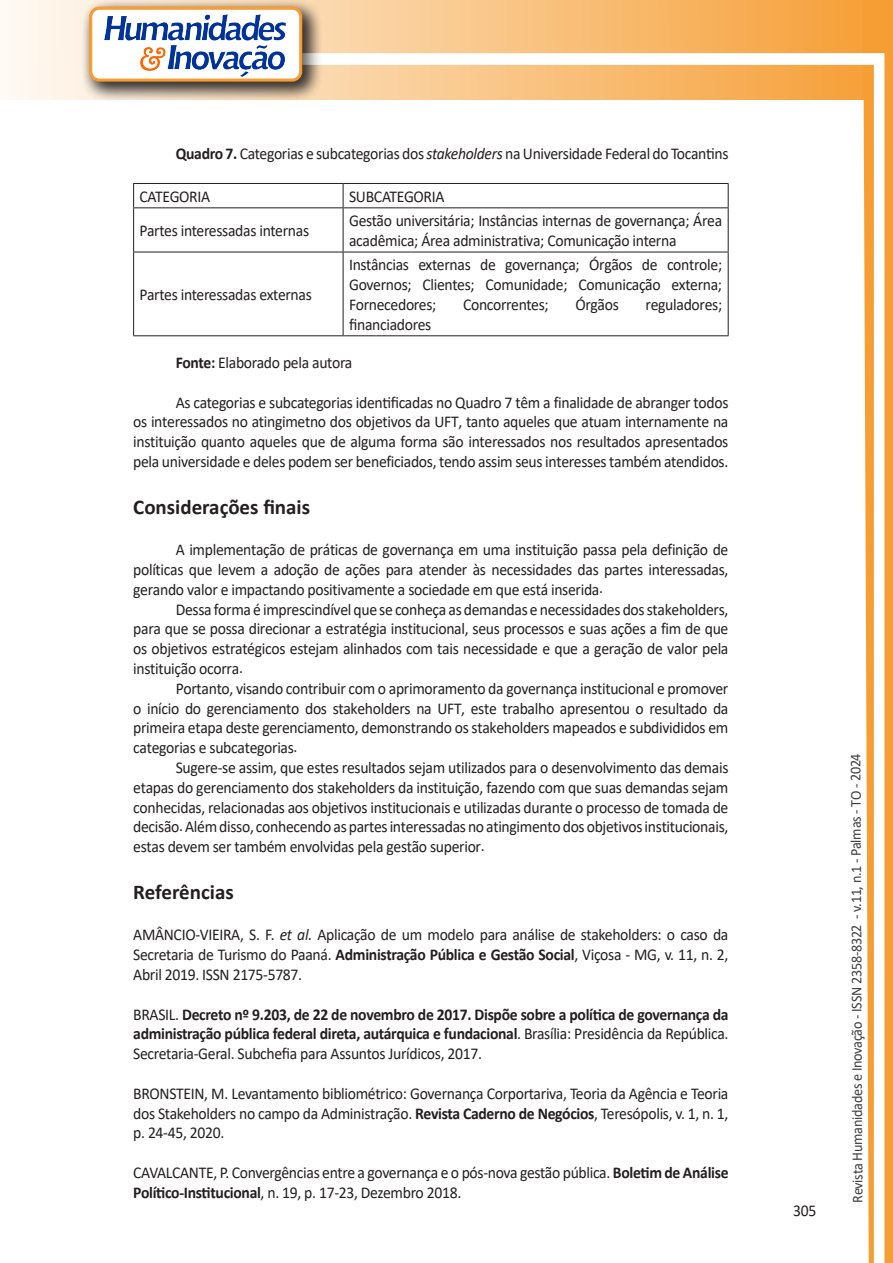
<style>
.page{position:relative;width:893px;height:1263px;background:#fff}
.page>*{position:absolute;margin:0;border:0;box-sizing:border-box;transform-origin:0 0}
.Titulo_2{font:700 21px "Calibri";color:#231f20}
.texto{font:16.5px/19.8px "Calibri";letter-spacing:-.02em;color:#231f20;text-align:justify;scale:.95 1}
.texto-2{font:700 16.5px/19.8px "Calibri";letter-spacing:-.02em;color:#231f20;text-align:justify;scale:.95 1}
.t1{font:15px "Calibri";letter-spacing:-.025em;color:#3e3e3f;scale:.95 1}
.s1{font-weight:700}
.s2{font-style:italic}
.s3{font-weight:400}
</style>
<div class="page">
<svg style="left:5px;top:0;width:858px;height:100px;background:#f9c484"></svg>
<div style="left:302px;top:53px;width:582px;height:12px;background:#fff;border:2px solid #fff"></div>
<svg style="left:863px;top:0;width:30px;height:1263px"></svg>
<div style="left:81px;top:0;width:241px;height:102px;background:#231f20;opacity:.75"></div>
<div style="left:91px;top:8px;width:210px;height:72px;background:#fff;border-radius:9px"></div>
<img style="left:104px;top:14px;width:181px;height:62px">
<div style="left:89px;top:7px;width:213px;height:75px;border:3px solid #f69e34;border-radius:9px"></div>
<hr style="left:133px;top:183px;width:210px;height:1px;background:#231f20">
<svg style="left:133px;top:184px;width:1px;height:23px"></svg>
<hr style="left:343px;top:183px;width:386px;height:1px;background:#231f20">
<svg style="left:343px;top:184px;width:1px;height:23px"></svg>
<svg style="left:728px;top:184px;width:1px;height:23px"></svg>
<hr style="left:133px;top:207px;width:210px;height:1px;background:#231f20">
<hr style="left:133px;top:208px;width:1px;height:44px;background:#231f20">
<hr style="left:343px;top:207px;width:386px;height:1px;background:#231f20">
<hr style="left:343px;top:208px;width:1px;height:44px;background:#231f20">
<hr style="left:728px;top:208px;width:1px;height:44px;background:#231f20">
<hr style="left:133px;top:252px;width:210px;height:1px;background:#231f20">
<hr style="left:133px;top:252px;width:1px;height:83px;background:#231f20">
<hr style="left:343px;top:252px;width:386px;height:1px;background:#231f20">
<hr style="left:343px;top:252px;width:1px;height:83px;background:#231f20">
<hr style="left:728px;top:252px;width:1px;height:83px;background:#231f20">
<hr style="left:133px;top:335px;width:210px;height:1px;background:#231f20">
<hr style="left:343px;top:335px;width:386px;height:1px;background:#231f20">
<p class="texto" style="left:176px;top:143px;width:583px"><span class="s1">Quadro 7.</span> Categorias e subcategorias dos <span class="s2">stakeholders</span> na Universidade Federal do Tocantins</p>
<p class="texto" style="left:140px;top:186px;width:76px">CATEGORIA</p>
<p class="texto" style="left:349px;top:186px;width:102px">SUBCATEGORIA</p>
<p class="texto" style="left:140px;top:220px;width:180px">Partes interessadas internas</p>
<p class="texto" style="left:349px;top:210px;width:394px">Gestão universitária; Instâncias internas de governança; Área acadêmica; Área administrativa; Comunicação interna</p>
<p class="texto" style="left:140px;top:284px;width:183px">Partes interessadas externas</p>
<p class="texto" style="left:349px;top:255px;width:394px">Instâncias externas de governança; Órgãos de controle; Governos; Clientes; Comunidade; Comunicação externa; Fornecedores;</p>
<p class="texto" style="left:463px;top:294px;width:92px">Concorrentes;</p>
<p class="texto" style="left:575px;top:294px;width:47px">Órgãos</p>
<p class="texto" style="left:646px;top:294px;width:82px">reguladores;</p>
<p class="texto" style="left:349px;top:314px;width:88px">financiadores</p>
<p class="texto" style="left:176px;top:352px;width:187px"><span class="s1">Fonte:</span> Elaborado pela autora</p>
<p class="texto" style="left:133px;top:392px;width:628px;text-indent:43px">As categorias e subcategorias identificadas no Quadro 7 têm a finalidade de abranger todos os interessados no atingimetno dos objetivos da UFT, tanto aqueles que atuam internamente na instituição quanto aqueles que de alguma forma são interessados nos resultados apresentados pela universidade e deles podem ser beneficiados, tendo assim seus interesses também atendidos.</p>
<p class="Titulo_2" style="left:133px;top:492px;width:178px">Considerações finais</p>
<p class="texto" style="left:133px;top:539px;width:628px;text-indent:43px">A implementação de práticas de governança em uma instituição passa pela definição de políticas que levem a adoção de ações para atender às necessidades das partes interessadas, gerando valor e impactando positivamente a sociedade em que está inserida.</p>
<p class="texto" style="left:133px;top:599px;width:628px;text-indent:43px">Dessa forma é imprescindível que se conheça as demandas e necessidades dos stakeholders, para que se possa direcionar a estratégia institucional, seus processos e suas ações a fim de que os objetivos estratégicos estejam alinhados com tais necessidade e que a geração de valor pela instituição ocorra.</p>
<p class="texto" style="left:133px;top:678px;width:628px;text-indent:43px">Portanto, visando contribuir com o aprimoramento da governança institucional e promover o início do gerenciamento dos stakeholders na UFT, este trabalho apresentou o resultado da primeira etapa deste gerenciamento, demonstrando os stakeholders mapeados e subdivididos em categorias e subcategorias.</p>
<p class="texto" style="left:133px;top:757px;width:628px;text-indent:43px">Sugere-se assim, que estes resultados sejam utilizados para o desenvolvimento das demais etapas do gerenciamento dos stakeholders da instituição, fazendo com que suas demandas sejam conhecidas, relacionadas aos objetivos institucionais e utilizadas durante o processo de tomada de decisão. Além disso, conhecendo as partes interessadas no atingimento dos objetivos institucionais, estas devem ser também envolvidas pela gestão superior.</p>
<p class="Titulo_2" style="left:133px;top:877px;width:102px">Referências</p>
<p class="texto" style="left:133px;top:925px;width:628px">AMÂNCIO-VIEIRA, S. F. <span class="s2">et al.</span> Aplicação de um modelo para análise de stakeholders: o caso da Secretaria de Turismo do Paaná. <span class="s1">Administração Pública e Gestão Social</span>, Viçosa - MG, v. 11, n. 2, Abril 2019. ISSN 2175-5787.</p>
<p class="texto-2" style="left:133px;top:1004px;width:628px"><span class="s3">BRASIL.</span> Decreto nº 9.203, de 22 de novembro de 2017. Dispõe sobre a política de governança da administração pública federal direta, autárquica e fundacional<span class="s3">. Brasília: Presidência da República.<br>Secretaria-Geral. Subchefia para Assuntos Jurídicos, 2017.</span></p>
<p class="texto" style="left:133px;top:1083px;width:628px">BRONSTEIN, M. Levantamento bibliométrico: Governança Corportariva, Teoria da Agência e Teoria dos Stakeholders no campo da Administração. <span class="s1">Revista Caderno de Negócios</span>, Teresópolis, v. 1, n. 1, p. 24-45, 2020.</p>
<p class="texto" style="left:133px;top:1162px;width:628px">CAVALCANTE, P. Convergências entre a governança e o pós-nova gestão pública. <span class="s1">Boletim de Análise<br>Político-Institucional</span>, n. 19, p. 17-23, Dezembro 2018.</p>
<p class="texto" style="left:793px;top:1200px;width:26px">305</p>
<p class="t1" style="left:846px;top:1203px;width:475px;rotate:-90deg">Revista Humanidades e Inovação - ISSN 2358-8322 - v.11, n.1 - Palmas - TO - 2024</p>
</div>
